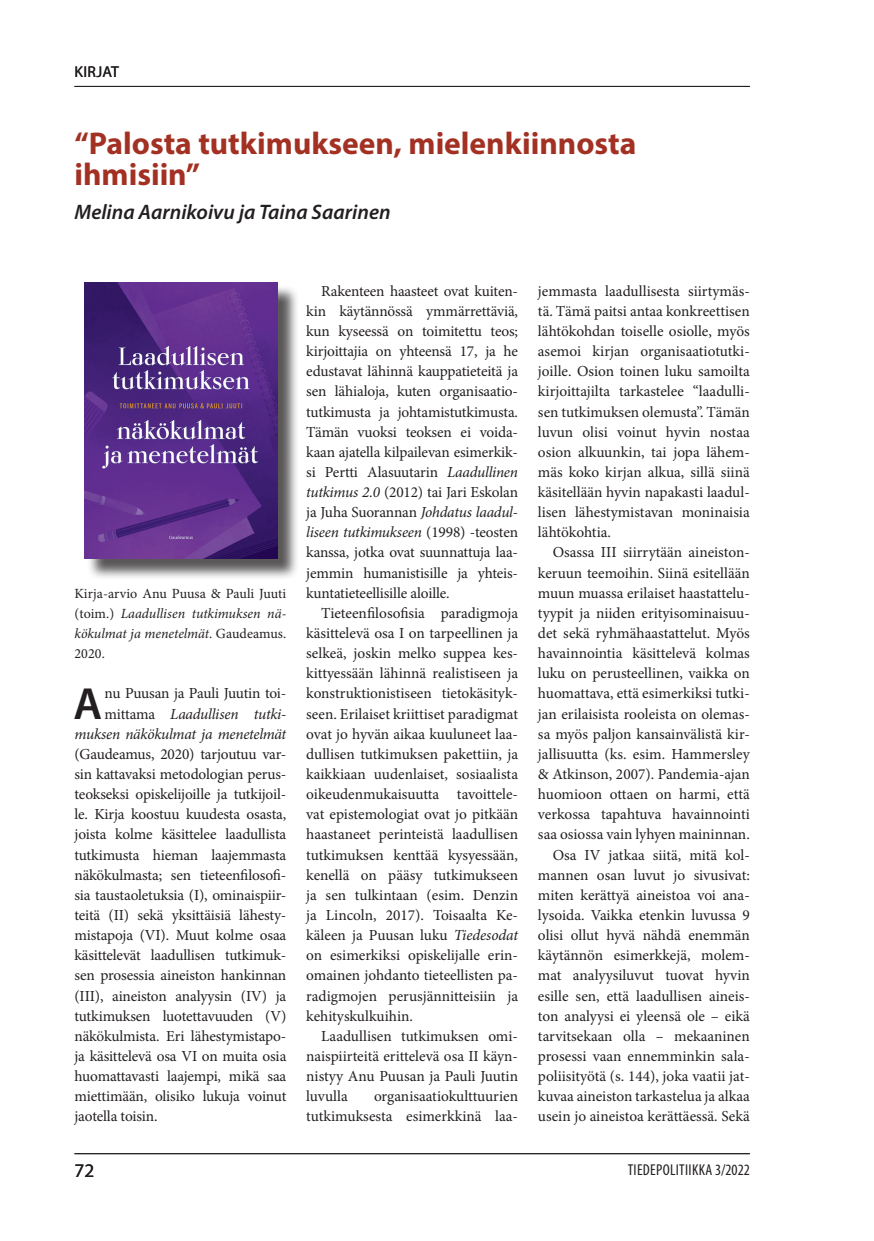
<style>
.page{position:relative;width:874px;height:1241px;background:#fff}
.page>*{position:absolute;margin:0;border:0;box-sizing:border-box;transform-origin:0 0}
.leipis_icap{font:600 45.15px "Myriad Pro";color:#231f20}
.artikkeliotsikko{font:700 31.5px/31.5px "Myriad Pro";color:#a33123}
.kirjoittaja{font:italic 600 21px "Myriad Pro";color:#231f20}
.t1{font:19.25px "Myriad Pro";color:#231f20}
.t2{font:condensed 15.75px "Myriad Pro";letter-spacing:.02em;color:#231f20}
.t3{font:15.75px "Myriad Pro";letter-spacing:.02em;color:#231f20}
.leipis{font:15.4px/20.1px "Minion Pro";letter-spacing:-.005em;color:#231f20;text-align:justify}
.leipis_icap-2{font:15.4px "Minion Pro";letter-spacing:-.01em;color:#231f20}
.leipis_icap-3{font:italic 15.4px "Minion Pro";letter-spacing:-.015em;color:#231f20}
.leipis_eka{font:14px/20.1px "Minion Pro";color:#231f20;text-align:justify}
.s1{font-style:italic}
.s2{font-style:normal}
</style>
<div class="page">
<hr style="left:74px;top:86px;width:675px;height:1px;background:#231f20">
<hr style="left:74px;top:1152px;width:675px;height:1px;background:#231f20">
<div style="left:87px;top:285px;width:212px;height:295px;background:#231f20;opacity:.75"></div>
<img style="left:84px;top:282px;width:193px;height:276px">
<p class="t3" style="left:75px;top:61px;width:46px">KIRJAT</p>
<p class="artikkeliotsikko" style="left:74px;top:126px;width:563px">“Palosta tutkimukseen, mielenkiinnosta ihmisiin”</p>
<p class="kirjoittaja" style="left:74px;top:199px;width:317px">Melina Aarnikoivu ja Taina Saarinen</p>
<p class="leipis_eka" style="left:74px;top:583px;width:213px">Kirja-arvio Anu Puusa &amp; Pauli Juuti (toim.) <span class="s1">Laadullisen tutkimuksen nä&shy;kökulmat ja menetelmät</span>. Gaudeamus.<br>2020.</p>
<p class="leipis_icap" style="left:73px;top:674px;width:30px">A</p>
<p class="leipis_icap-2" style="left:104px;top:683px;width:183px">nu Puusan ja Pauli Juutin toi-</p>
<p class="leipis_icap-3" style="left:104px;top:703px;width:183px"><span class="s2">mittama</span> Laadullisen tutki-</p>
<p class="leipis_icap-3" style="left:74px;top:723px;width:213px">muksen näkökulmat ja menetelmät</p>
<p class="leipis_icap-2" style="left:74px;top:743px;width:213px">(Gaudeamus, 2020) tarjoutuu var-</p>
<p class="leipis_icap-2" style="left:74px;top:763px;width:213px">sin kattavaksi metodologian perus-</p>
<p class="leipis_icap-2" style="left:74px;top:783px;width:213px">teokseksi opiskelijoille ja tutkijoil-</p>
<p class="leipis_icap-2" style="left:74px;top:804px;width:213px">le. Kirja koostuu kuudesta osasta,</p>
<p class="leipis_icap-2" style="left:74px;top:824px;width:213px">joista kolme käsittelee laadullista</p>
<p class="leipis_icap-2" style="left:74px;top:844px;width:213px">tutkimusta hieman laajemmasta</p>
<p class="leipis_icap-2" style="left:74px;top:864px;width:213px">näkökulmasta; sen tieteenfilosofi-</p>
<p class="leipis_icap-2" style="left:74px;top:884px;width:213px">sia taustaoletuksia (I), ominaispiir-</p>
<p class="leipis_icap-2" style="left:74px;top:904px;width:213px">teitä (II) sekä yksittäisiä lähesty-</p>
<p class="leipis_icap-2" style="left:74px;top:924px;width:213px">mistapoja (VI). Muut kolme osaa</p>
<p class="leipis_icap-2" style="left:74px;top:944px;width:213px">käsittelevät laadullisen tutkimuk-</p>
<p class="leipis_icap-2" style="left:74px;top:965px;width:213px">sen prosessia aineiston hankinnan</p>
<p class="leipis_icap-2" style="left:74px;top:985px;width:213px">(III), aineiston analyysin (IV) ja</p>
<p class="leipis_icap-2" style="left:74px;top:1005px;width:213px">tutkimuksen luotettavuuden (V)</p>
<p class="leipis_icap-2" style="left:74px;top:1025px;width:213px">näkökulmista. Eri lähestymistapo-</p>
<p class="leipis_icap-2" style="left:74px;top:1045px;width:213px">ja käsittelevä osa VI on muita osia</p>
<p class="leipis_icap-2" style="left:74px;top:1065px;width:213px">huomattavasti laajempi, mikä saa</p>
<p class="leipis_icap-2" style="left:74px;top:1085px;width:213px">miettimään, olisiko lukuja voinut</p>
<p class="leipis_icap-2" style="left:74px;top:1105px;width:84px">jaotella toisin.</p>
<p class="leipis" style="left:306px;top:281px;width:213px;text-indent:15px">Rakenteen haasteet ovat kuiten&shy;kin käytännössä ymmärrettäviä, kun kyseessä on toimitettu teos; kirjoittajia on yhteensä 17, ja he edustavat lähinnä kauppatieteitä ja sen lähialoja, kuten organisaatio&shy;tutkimusta ja johtamistutkimusta.<br>Tämän vuoksi teoksen ei voida&shy;kaan ajatella kilpailevan esimerkik&shy;si Pertti Alasuutarin <span class="s1">Laadullinen tutkimus 2.0</span> (2012) tai Jari Eskolan ja Juha Suorannan <span class="s1">Johdatus laadul&shy;liseen tutkimukseen</span> (1998) -teosten kanssa, jotka ovat suunnattuja laa&shy;jemmin humanistisille ja yhteis&shy;kuntatieteellisille aloille.</p>
<p class="leipis" style="left:306px;top:603px;width:213px;text-indent:15px">Tieteenfilosofisia paradigmoja käsittelevä osa I on tarpeellinen ja selkeä, joskin melko suppea kes&shy;kittyessään lähinnä realistiseen ja konstruktionistiseen tietokäsityk&shy;seen. Erilaiset kriittiset paradigmat ovat jo hyvän aikaa kuuluneet laa&shy;dullisen tutkimuksen pakettiin, ja kaikkiaan uudenlaiset, sosiaalista oikeudenmukaisuutta tavoittele&shy;vat epistemologiat ovat jo pitkään haastaneet perinteistä laadullisen tutkimuksen kenttää kysyessään, kenellä on pääsy tutkimukseen ja sen tulkintaan (esim. Denzin ja Lincoln, 2017). Toisaalta Ke&shy;käleen ja Puusan luku <span class="s1">Tiedesodat </span>on esimerkiksi opiskelijalle erin&shy;omainen johdanto tieteellisten pa&shy;radigmojen perusjännitteisiin ja kehityskulkuihin.</p>
<p class="leipis" style="left:306px;top:1025px;width:213px;text-indent:15px">Laadullisen tutkimuksen omi&shy;naispiirteitä erittelevä osa II käyn&shy;nistyy Anu Puusan ja Pauli Juutin luvulla</p>
<p class="leipis" style="left:306px;top:1086px;width:213px;text-align:right">organisaatiokulttuurien tutkimuksesta esimerkkinä laa-</p>
<p class="leipis" style="left:537px;top:281px;width:213px">jemmasta laadullisesta siirtymäs&shy;tä. Tämä paitsi antaa konkreettisen lähtökohdan toiselle osiolle, myös asemoi kirjan organisaatiotutki&shy;joille. Osion toinen luku samoilta kirjoittajilta tarkastelee “laadulli&shy;sen tutkimuksen olemusta”. Tämän luvun olisi voinut hyvin nostaa osion alkuunkin, tai jopa lähem&shy;mäs koko kirjan alkua, sillä siinä käsitellään hyvin napakasti laadul&shy;lisen lähestymistavan moninaisia lähtökohtia.</p>
<p class="leipis" style="left:537px;top:542px;width:213px;text-indent:15px">Osassa III siirrytään aineiston&shy;keruun teemoihin. Siinä esitellään muun muassa erilaiset haastattelu&shy;tyypit ja niiden erityisominaisuu&shy;det sekä ryhmähaastattelut. Myös havainnointia käsittelevä kolmas luku on perusteellinen, vaikka on huomattava, että esimerkiksi tutki&shy;jan erilaisista rooleista on olemas&shy;sa myös paljon kansainvälistä kir&shy;jallisuutta (ks. esim. Hammersley &amp; Atkinson, 2007). Pandemia-ajan huomioon ottaen on harmi, että verkossa tapahtuva havainnointi saa osiossa vain lyhyen maininnan.</p>
<p class="leipis" style="left:537px;top:844px;width:213px;text-indent:15px">Osa IV jatkaa siitä, mitä kol&shy;mannen osan luvut jo sivusivat: miten kerättyä aineistoa voi ana&shy;lysoida. Vaikka etenkin luvussa 9 olisi ollut hyvä nähdä enemmän käytännön esimerkkejä, molem&shy;mat analyysiluvut tuovat hyvin esille sen, että laadullisen aineis&shy;ton analyysi ei yleensä ole – eikä tarvitsekaan olla – mekaaninen prosessi vaan ennemminkin sala&shy;poliisityötä (s. 144), joka vaatii jat&shy;kuvaa aineiston tarkastelua ja alkaa usein jo aineistoa kerättäessä. Sekä</p>
<p class="t1" style="left:74px;top:1158px;width:21px">72</p>
<p class="t2" style="left:627px;top:1159px;width:124px">TIEDEPOLITIIKKA 3/2022</p>
</div>
